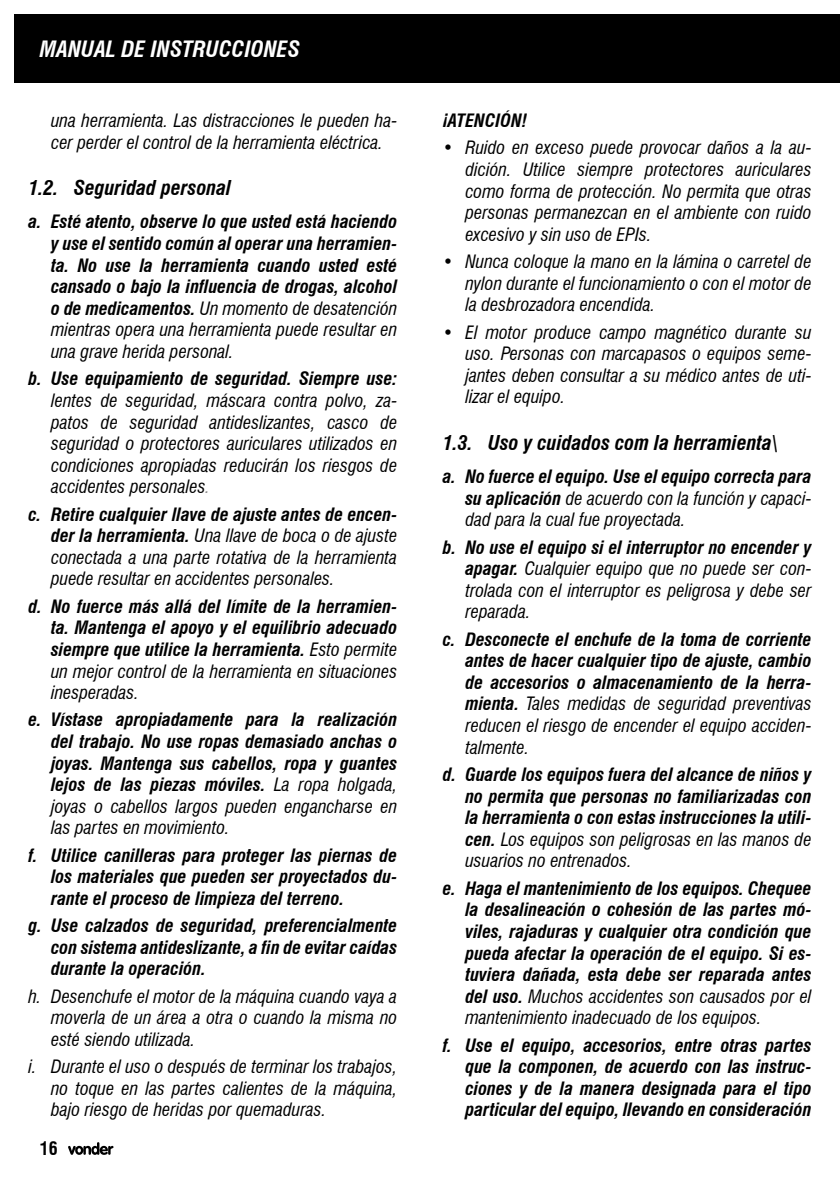
<style>
.page{position:relative;width:840px;height:1191px;background:#fff}
.page>*{position:absolute;margin:0;border:0;box-sizing:border-box;transform-origin:0 0}
.t1{font:italic 700 condensed 22px "Swiss 721 BT";color:#fff}
.t2{font:italic 700 condensed 20px "Swiss 721 BT";color:#000}
.texto{font:italic 700 condensed 18px/21.6px "Swiss 721 BT";color:#000;text-align:justify}
.t3{font:italic condensed 18px/21.6px "Swiss 721 BT";color:#000;text-align:justify}
.t4{font:700 condensed 18px "Swiss 721 BT";color:#000}
.s1{font-weight:400}
.s2{font-weight:700}
.s3{color:#898989}
</style>
<div class="page">
<div style="left:14px;top:14px;width:825px;height:69px;background:#000"></div>
<svg style="left:68px;top:1142px;width:45px;height:12px"></svg>
<p class="t1" style="left:40px;top:36px;width:262px">MANUAL DE INSTRUCCIONES</p>
<p class="t3" style="left:51px;top:110px;width:347px">una herramienta. Las distracciones le pueden ha&shy;cer perder el control de la herramienta eléctrica.</p>
<p class="t2" style="left:28px;top:176px;width:204px">1.2. Seguridad personal</p>
<p class="texto" style="left:51px;top:211px;width:347px;text-indent:-23px">a. Esté atento, observe lo que usted está haciendo y use el sentido común al operar una herramien&shy;ta. No use la herramienta cuando usted esté cansado o bajo la influencia de drogas, alcohol o de medicamentos. <span class="s1">Un momento de desatención mientras opera una herramienta puede resultar en una grave herida personal.</span></p>
<p class="t3" style="left:51px;top:368px;width:347px;text-indent:-23px"><span class="s2">b. Use equipamiento de seguridad. Siempre use: </span>lentes de seguridad, máscara contra polvo, za&shy;patos de seguridad antideslizantes, casco de seguridad o protectores auriculares utilizados en condiciones apropiadas reducirán los riesgos de accidentes personales<span class="s3">.</span></p>
<p class="t3" style="left:51px;top:503px;width:347px;text-indent:-23px"><span class="s2">c. Retire cualquier llave de ajuste antes de encen&shy;der la herramienta.</span> Una llave de boca o de ajuste conectada a una parte rotativa de la herramienta puede resultar en accidentes personales.</p>
<p class="texto" style="left:51px;top:595px;width:347px;text-indent:-23px">d. No fuerce más allá del límite de la herramien&shy;ta. Mantenga el apoyo y el equilibrio adecuado siempre que utilice la herramienta. <span class="s1">Esto permite un mejor control de la herramienta en situaciones inesperadas.</span></p>
<p class="texto" style="left:51px;top:709px;width:347px;text-indent:-23px">e. Vístase apropiadamente para la realización del trabajo. No use ropas demasiado anchas o joyas. Mantenga sus cabellos, ropa y guantes lejos de las piezas móviles. <span class="s1">La ropa holgada, joyas o cabellos largos pueden engancharse en las partes en movimiento.</span></p>
<p class="texto" style="left:51px;top:844px;width:347px;text-indent:-23px">f. Utilice canilleras para proteger las piernas de los materiales que pueden ser proyectados du&shy;rante el proceso de limpieza del terreno.</p>
<p class="texto" style="left:51px;top:915px;width:347px;text-indent:-23px">g. Use calzados de seguridad, preferencialmente con sistema antideslizante, a fin de evitar caídas durante la operación.</p>
<p class="t3" style="left:51px;top:985px;width:347px;text-indent:-23px">h. Desenchufe el motor de la máquina cuando vaya a moverla de un área a otra o cuando la misma no esté siendo utilizada.</p>
<p class="t3" style="left:51px;top:1055px;width:347px;text-indent:-23px">i. Durante el uso o después de terminar los trabajos, no toque en las partes calientes de la máquina, bajo riesgo de heridas por quemaduras.</p>
<p class="t4" style="left:40px;top:1138px;width:19px">16</p>
<p class="texto" style="left:442px;top:110px;width:86px">¡ATENCIÓN!</p>
<p class="t3" style="left:465px;top:137px;width:347px;text-indent:-23px">• Ruido en exceso puede provocar daños a la au&shy;dición. Utilice siempre protectores auriculares como forma de protección. No permita que otras personas permanezcan en el ambiente con ruido excesivo y sin uso de EPIs.</p>
<p class="t3" style="left:465px;top:251px;width:347px;text-indent:-23px">• Nunca coloque la mano en la lámina o carretel de nylon durante el funcionamiento o con el motor de la desbrozadora encendida.</p>
<p class="t3" style="left:465px;top:321px;width:347px;text-indent:-23px">• El motor produce campo magnético durante su uso. Personas con marcapasos o equipos seme&shy;jantes deben consultar a su médico antes de uti&shy;lizar el equipo.</p>
<p class="t2" style="left:442px;top:431px;width:336px">1.3. Uso y cuidados com la herramienta\</p>
<p class="t3" style="left:465px;top:466px;width:347px;text-indent:-23px"><span class="s2">a. No fuerce el equipo. Use el equipo correcta para su aplicación</span> de acuerdo con la función y capaci&shy;dad para la cual fue proyectada.</p>
<p class="t3" style="left:465px;top:536px;width:347px;text-indent:-23px"><span class="s2">b. No use el equipo si el interruptor no encender y apagar.</span> Cualquier equipo que no puede ser con&shy;trolada con el interruptor es peligrosa y debe ser reparada.</p>
<p class="texto" style="left:465px;top:628px;width:347px;text-indent:-23px">c. Desconecte el enchufe de la toma de corriente antes de hacer cualquier tipo de ajuste, cambio de accesorios o almacenamiento de la herra&shy;mienta. <span class="s1">Tales medidas de seguridad preventivas reducen el riesgo de encender el equipo acciden&shy;talmente.</span></p>
<p class="texto" style="left:465px;top:763px;width:347px;text-indent:-23px">d. Guarde los equipos fuera del alcance de niños y no permita que personas no familiarizadas con la herramienta o con estas instrucciones la utili&shy;cen. <span class="s1">Los equipos son peligrosas en las manos de usuarios no entrenados.</span></p>
<p class="texto" style="left:465px;top:877px;width:347px;text-indent:-23px">e. Haga el mantenimiento de los equipos. Chequee la desalineación o cohesión de las partes mó&shy;viles, rajaduras y cualquier otra condición que pueda afectar la operación de el equipo. Si es&shy;tuviera dañada, esta debe ser reparada antes del uso. <span class="s1">Muchos accidentes son causados por el mantenimiento inadecuado de los equipos.</span></p>
<p class="texto" style="left:465px;top:1034px;width:347px;text-indent:-23px">f. Use el equipo, accesorios, entre otras partes que la componen, de acuerdo con las instruc&shy;ciones y de la manera designada para el tipo particular del equipo, llevando en consideración</p>
</div>
